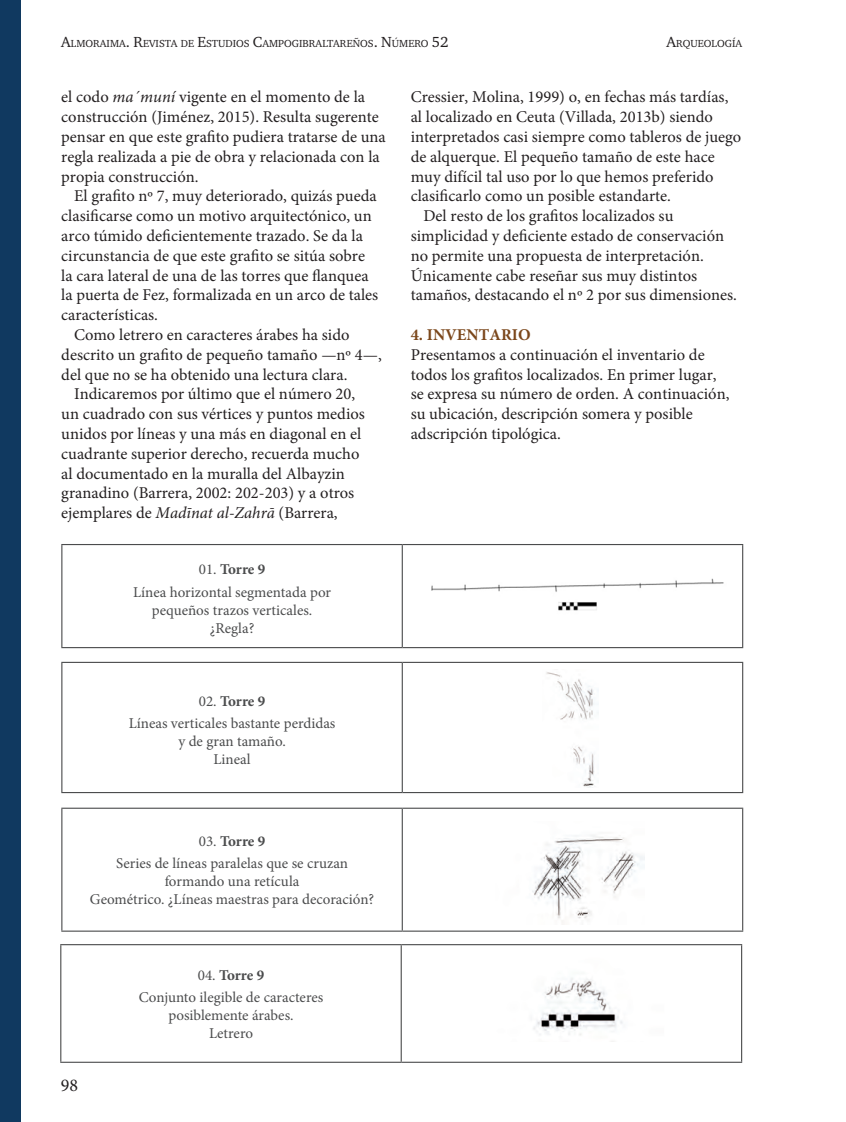
<style>
.page{position:relative;width:846px;height:1122px;background:#fff}
.page>*{position:absolute;margin:0;border:0;box-sizing:border-box;transform-origin:0 0}
.t1{font:18px "Minion Pro";color:#231f20}
.t2{font:16.5px/19.8px "Minion Pro";color:#231f20}
.t3{font:700 16.5px "Minion Pro";color:#7b471b}
.t4{font:15px/22.2px "Minion Pro";color:#4b4c4d;text-align:center}
.t5{font:10.5px "Charter ITC";color:#231f20}
.s1{font-size:15px}
.s2{font-style:italic}
.s3{font-weight:700}
</style>
<div class="page">
<div style="left:0;top:0;width:21px;height:1122px;background:#103960"></div>
<hr style="left:61px;top:544px;width:341px;height:1px;background:#4b4c4d">
<hr style="left:61px;top:545px;width:1px;height:102px;background:#4b4c4d">
<hr style="left:402px;top:544px;width:341px;height:1px;background:#4b4c4d">
<hr style="left:401px;top:545px;width:2px;height:102px;background:#4b4c4d">
<hr style="left:742px;top:545px;width:1px;height:102px;background:#4b4c4d">
<hr style="left:61px;top:647px;width:341px;height:1px;background:#4b4c4d">
<hr style="left:402px;top:647px;width:341px;height:1px;background:#4b4c4d">
<img style="left:431px;top:578px;width:293px;height:33px">
<hr style="left:61px;top:662px;width:341px;height:1px;background:#4b4c4d">
<hr style="left:61px;top:663px;width:1px;height:129px;background:#4b4c4d">
<hr style="left:402px;top:662px;width:341px;height:1px;background:#4b4c4d">
<hr style="left:401px;top:663px;width:2px;height:129px;background:#4b4c4d">
<hr style="left:742px;top:663px;width:1px;height:129px;background:#4b4c4d">
<hr style="left:61px;top:792px;width:341px;height:1px;background:#4b4c4d">
<hr style="left:402px;top:792px;width:341px;height:1px;background:#4b4c4d">
<img style="left:546px;top:672px;width:48px;height:116px">
<hr style="left:61px;top:807px;width:341px;height:2px;background:#4b4c4d">
<hr style="left:61px;top:809px;width:1px;height:121px;background:#4b4c4d">
<hr style="left:402px;top:807px;width:341px;height:2px;background:#4b4c4d">
<hr style="left:401px;top:809px;width:2px;height:121px;background:#4b4c4d">
<hr style="left:742px;top:809px;width:1px;height:121px;background:#4b4c4d">
<hr style="left:61px;top:930px;width:341px;height:1px;background:#4b4c4d">
<hr style="left:402px;top:930px;width:341px;height:1px;background:#4b4c4d">
<img style="left:532px;top:835px;width:112px;height:89px">
<hr style="left:60px;top:944px;width:341px;height:1px;background:#4b4c4d">
<hr style="left:60px;top:945px;width:1px;height:116px;background:#4b4c4d">
<hr style="left:401px;top:944px;width:341px;height:1px;background:#4b4c4d">
<hr style="left:400px;top:945px;width:1px;height:116px;background:#4b4c4d">
<hr style="left:741px;top:945px;width:1px;height:116px;background:#4b4c4d">
<hr style="left:60px;top:1061px;width:341px;height:2px;background:#4b4c4d">
<hr style="left:401px;top:1061px;width:341px;height:2px;background:#4b4c4d">
<img style="left:533px;top:978px;width:90px;height:57px">
<p class="t5" style="left:61px;top:37px;width:388px"><span class="s1">A</span>LMORAIMA<span class="s1">. R</span>EVISTA DE <span class="s1">E</span>STUDIOS <span class="s1">C</span>AMPOGIBRALTAREÑOS<span class="s1">. N</span>ÚMERO <span class="s1">52</span></p>
<p class="t5" style="left:666px;top:37px;width:77px"><span class="s1">A</span>RQUEOLOGÍA</p>
<p class="t2" style="left:61px;top:87px;width:326px">el codo <span class="s2">ma´muní</span> vigente en el momento de la construcción (Jiménez, 2015). Resulta sugerente pensar en que este grafito pudiera tratarse de una regla realizada a pie de obra y relacionada con la propia construcción.</p>
<p class="t2" style="left:74px;top:186px;width:304px">El grafito nº 7, muy deteriorado, quizás pueda</p>
<p class="t2" style="left:61px;top:206px;width:312px">clasificarse como un motivo arquitectónico, un</p>
<p class="t2" style="left:61px;top:226px;width:303px">arco túmido deficientemente trazado. Se da la</p>
<p class="t2" style="left:61px;top:246px;width:305px">circunstancia de que este grafito se sitúa sobre</p>
<p class="t2" style="left:61px;top:265px;width:309px">la cara lateral de una de las torres que flanquea</p>
<p class="t2" style="left:61px;top:285px;width:318px">la puerta de Fez, formalizada en un arco de tales</p>
<p class="t2" style="left:61px;top:305px;width:98px">características.</p>
<p class="t2" style="left:74px;top:325px;width:277px">Como letrero en caracteres árabes ha sido</p>
<p class="t2" style="left:61px;top:345px;width:322px">descrito un grafito de pequeño tamaño —nº 4—,</p>
<p class="t2" style="left:61px;top:364px;width:287px">del que no se ha obtenido una lectura clara.</p>
<p class="t2" style="left:74px;top:384px;width:282px">Indicaremos por último que el número 20,</p>
<p class="t2" style="left:61px;top:404px;width:305px">un cuadrado con sus vértices y puntos medios</p>
<p class="t2" style="left:61px;top:424px;width:301px">unidos por líneas y una más en diagonal en el</p>
<p class="t2" style="left:61px;top:444px;width:299px">cuadrante superior derecho, recuerda mucho</p>
<p class="t2" style="left:61px;top:463px;width:285px">al documentado en la muralla del Albayzin</p>
<p class="t2" style="left:61px;top:483px;width:294px">granadino (Barrera, 2002: 202-203) y a otros</p>
<p class="t2" style="left:61px;top:503px;width:278px">ejemplares de <span class="s2">Madīnat al-Zahrā</span> (Barrera,</p>
<p class="t4" style="left:133px;top:558px;width:199px">01. <span class="s3">Torre 9<br></span>Línea horizontal segmentada por</p>
<p class="t4" style="left:152px;top:601px;width:162px;line-height:18px">pequeños trazos verticales. ¿Regla?</p>
<p class="t4" style="left:129px;top:690px;width:208px">02. <span class="s3">Torre 9<br></span>Líneas verticales bastante perdidas</p>
<p class="t4" style="left:178px;top:732px;width:109px;line-height:18px">y de gran tamaño.<br>Lineal</p>
<p class="t2" style="left:410px;top:87px;width:319px">Cressier, Molina, 1999) o, en fechas más tardías,</p>
<p class="t2" style="left:410px;top:107px;width:304px">al localizado en Ceuta (Villada, 2013b) siendo</p>
<p class="t2" style="left:410px;top:127px;width:332px">interpretados casi siempre como tableros de juego</p>
<p class="t2" style="left:410px;top:147px;width:305px">de alquerque. El pequeño tamaño de este hace</p>
<p class="t2" style="left:410px;top:166px;width:304px">muy difícil tal uso por lo que hemos preferido</p>
<p class="t2" style="left:410px;top:186px;width:262px">clasificarlo como un posible estandarte.</p>
<p class="t2" style="left:423px;top:206px;width:251px">Del resto de los grafitos localizados su</p>
<p class="t2" style="left:410px;top:226px;width:315px">simplicidad y deficiente estado de conservación</p>
<p class="t2" style="left:410px;top:246px;width:294px">no permite una propuesta de interpretación.</p>
<p class="t2" style="left:410px;top:265px;width:288px">Únicamente cabe reseñar sus muy distintos</p>
<p class="t2" style="left:410px;top:285px;width:328px">tamaños, destacando el nº 2 por sus dimensiones.</p>
<p class="t3" style="left:410px;top:323px;width:121px">4. INVENTARIO</p>
<p class="t2" style="left:410px;top:345px;width:320px">Presentamos a continuación el inventario de todos los grafitos localizados. En primer lugar, se expresa su número de orden. A continuación, su ubicación, descripción somera y posible adscripción tipológica.</p>
<p class="t4" style="left:116px;top:830px;width:233px">03. <span class="s3">Torre 9<br></span>Series de líneas paralelas que se cruzan</p>
<p class="t4" style="left:90px;top:872px;width:286px;line-height:18px">formando una retícula<br>Geométrico. ¿Líneas maestras para decoración?</p>
<p class="t1" style="left:61px;top:1073px;width:19px">98</p>
<p class="t4" style="left:139px;top:964px;width:186px">04. <span class="s3">Torre 9<br></span>Conjunto ilegible de caracteres</p>
<p class="t4" style="left:168px;top:1006px;width:127px;line-height:18px">posiblemente árabes.<br>Letrero</p>
</div>
